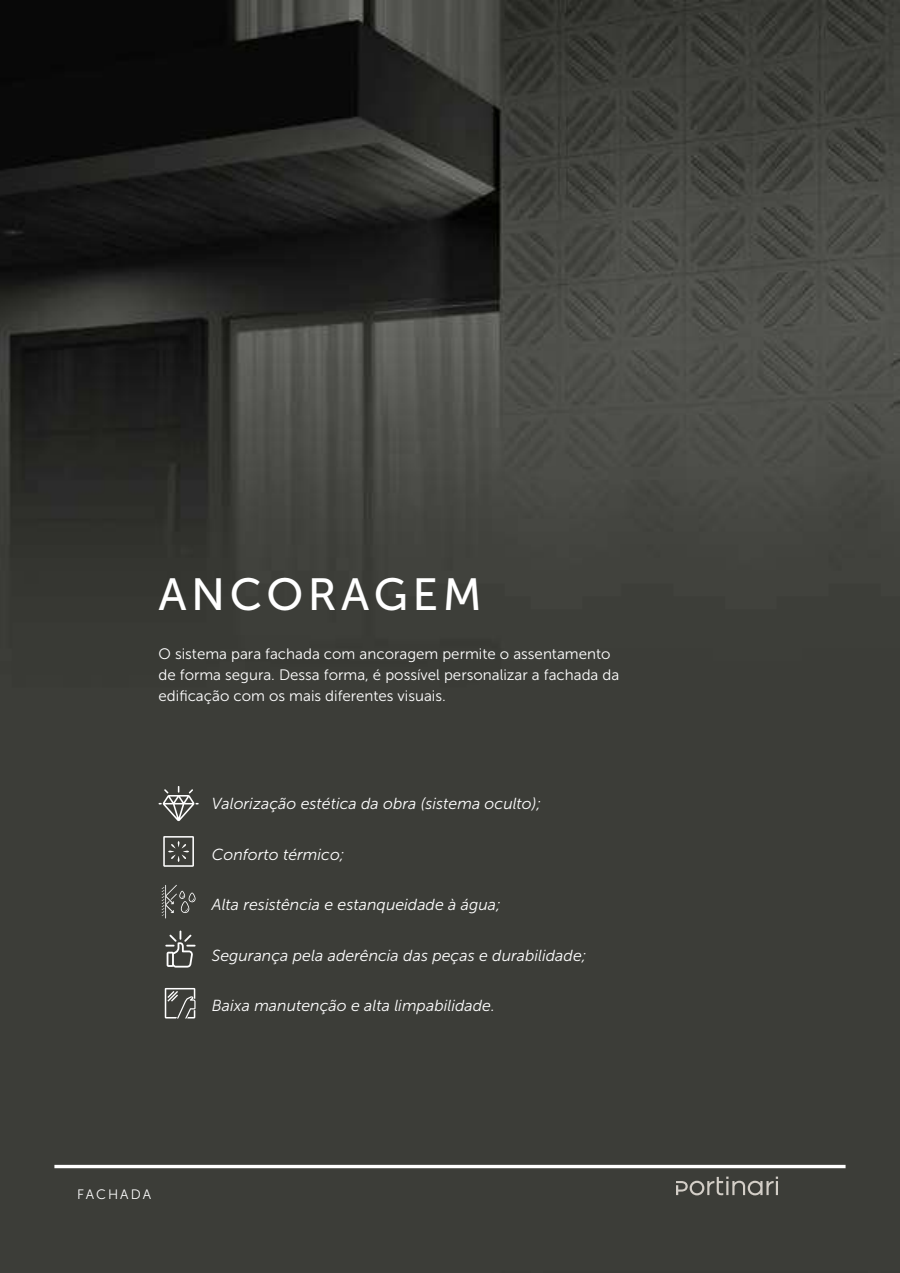
<style>
.page{position:relative;width:900px;height:1273px;background:#fff}
.page>*{position:absolute;margin:0;border:0;box-sizing:border-box;transform-origin:0 0}
.t1{font:45px "Museo Sans 500";letter-spacing:.1em;color:#fff}
.t2{font:italic 15.97px "Museo Sans 300";color:#fff}
.t3{font:15.08px/21.2px "Museo Sans 300";color:#fff}
.t4{font:13.5px "Museo Sans 300";letter-spacing:.145em;color:#fff}
</style>
<div class="page">
<img style="left:0;top:0;width:900px;height:1273px">
<hr style="left:54px;top:1165px;width:792px;height:3px;background:#fff">
<svg style="left:159px;top:786px;width:40px;height:35px"></svg>
<svg style="left:163px;top:836px;width:31px;height:31px"></svg>
<svg style="left:162px;top:885px;width:34px;height:33px"></svg>
<svg style="left:165px;top:930px;width:31px;height:37px"></svg>
<svg style="left:165px;top:988px;width:31px;height:30px"></svg>
<svg style="left:676px;top:1176px;width:102px;height:20px;background:#64635e"></svg>
<h1 class="t1" style="left:159px;top:570px;width:325px">ANCORAGEM</h1>
<p class="t3" style="left:159px;top:643px;width:462px">O sistema para fachada com ancoragem permite o assentamento de forma segura. Dessa forma, é possível personalizar a fachada da edificação com os mais diferentes visuais.</p>
<p class="t2" style="left:212px;top:795px;width:331px">Valorização estética da obra (sistema oculto);</p>
<p class="t2" style="left:212px;top:845px;width:134px">Conforto térmico;</p>
<p class="t2" style="left:212px;top:896px;width:291px">Alta resistência e estanqueidade à água;</p>
<p class="t2" style="left:212px;top:947px;width:376px">Segurança pela aderência das peças e durabilidade;</p>
<p class="t2" style="left:212px;top:997px;width:285px">Baixa manutenção e alta limpabilidade.</p>
<p class="t4" style="left:77px;top:1187px;width:76px">FACHADA</p>
</div>
